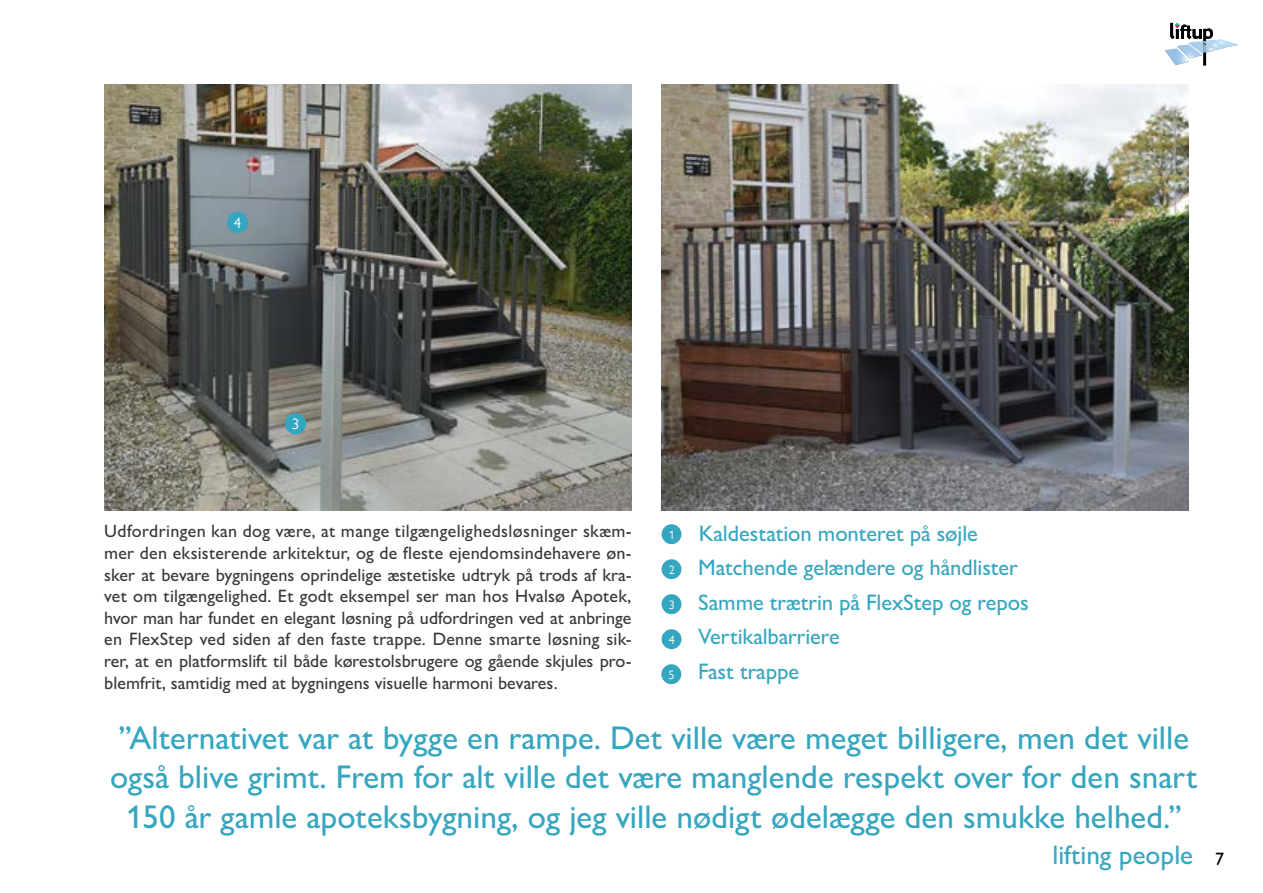
<style>
.page{position:relative;width:1263px;height:893px;background:#fff}
.page>*{position:absolute;margin:0;border:0;box-sizing:border-box;transform-origin:0 0}
.t1{font:500 33px/39.6px "Gill Sans Nova";color:#35a6c0;text-align:center}
.t2{font:500 27px "Gill Sans Nova";color:#36a6bf}
.t3{font:500 22.5px/34.5px "Gill Sans Nova";letter-spacing:-.005em;color:#36a6bf}
.t4{font:500 18px/21.6px "Gill Sans Nova";color:#383839;text-align:justify}
.t5{font:15px "Gill Sans Nova";color:#fff}
.t6{font:12.15px "Gill Sans Nova";color:#fff}
.s1{font-size:18px;color:#000}
</style>
<div class="page">
<svg style="left:1165px;top:23px;width:73px;height:42px"></svg>
<img style="left:104px;top:84px;width:527px;height:426px">
<img style="left:661px;top:84px;width:528px;height:426px">
<div style="left:662px;top:524px;width:19px;height:20px;background:#35a6c0;border-radius:50%"></div>
<div style="left:662px;top:559px;width:19px;height:20px;background:#35a6c0;border-radius:50%"></div>
<div style="left:662px;top:594px;width:19px;height:20px;background:#35a6c0;border-radius:50%"></div>
<div style="left:662px;top:629px;width:19px;height:20px;background:#35a6c0;border-radius:50%"></div>
<div style="left:661px;top:664px;width:20px;height:20px;background:#35a6c0;border-radius:50%"></div>
<div style="left:285px;top:413px;width:21px;height:21px;background:#35a6c0;border-radius:50%"></div>
<div style="left:227px;top:212px;width:21px;height:21px;background:#35a6c0;border-radius:50%"></div>
<p class="t5" style="left:234px;top:214px;width:9px">4</p>
<p class="t5" style="left:292px;top:415px;width:9px">3</p>
<p class="t4" style="left:104px;top:520px;width:529px">Udfordringen kan dog være, at mange tilgængelighedsløsninger skæm&shy;mer den eksisterende arkitektur, og de fleste ejendomsindehavere øn&shy;sker at bevare bygningens oprindelige æstetiske udtryk på trods af kra&shy;vet om tilgængelighed. Et godt eksempel ser man hos Hvalsø Apotek, hvor man har fundet en elegant løsning på udfordringen ved at anbringe en FlexStep ved siden af den faste trappe. Denne smarte løsning sik&shy;rer, at en platformslift til både kørestolsbrugere og gående skjules pro&shy;blemfrit, samtidig med at bygningens visuelle harmoni bevares.</p>
<p class="t3" style="left:698px;top:515px;width:332px">Kaldestation monteret på søjle<br>Matchende gelændere og håndlister<br>Samme trætrin på FlexStep og repos<br>Vertikalbarriere<br>Fast trappe</p>
<p class="t1" style="left:110px;top:717px;width:1089px">”Alternativet var at bygge en rampe. Det ville være meget billigere, men det ville også blive grimt. Frem for alt ville det være manglende respekt over for den snart<br>150 år gamle apoteksbygning, og jeg ville nødigt ødelægge den smukke helhed.”</p>
<p class="t6" style="left:669px;top:527px;width:8px">1</p>
<p class="t6" style="left:669px;top:562px;width:8px">2</p>
<p class="t6" style="left:669px;top:597px;width:8px">3</p>
<p class="t6" style="left:669px;top:632px;width:8px">4</p>
<p class="t6" style="left:668px;top:667px;width:8px">5</p>
<h2 class="t2" style="left:1052px;top:839px;width:173px">lifting people <span class="s1">7</span></h2>
</div>
